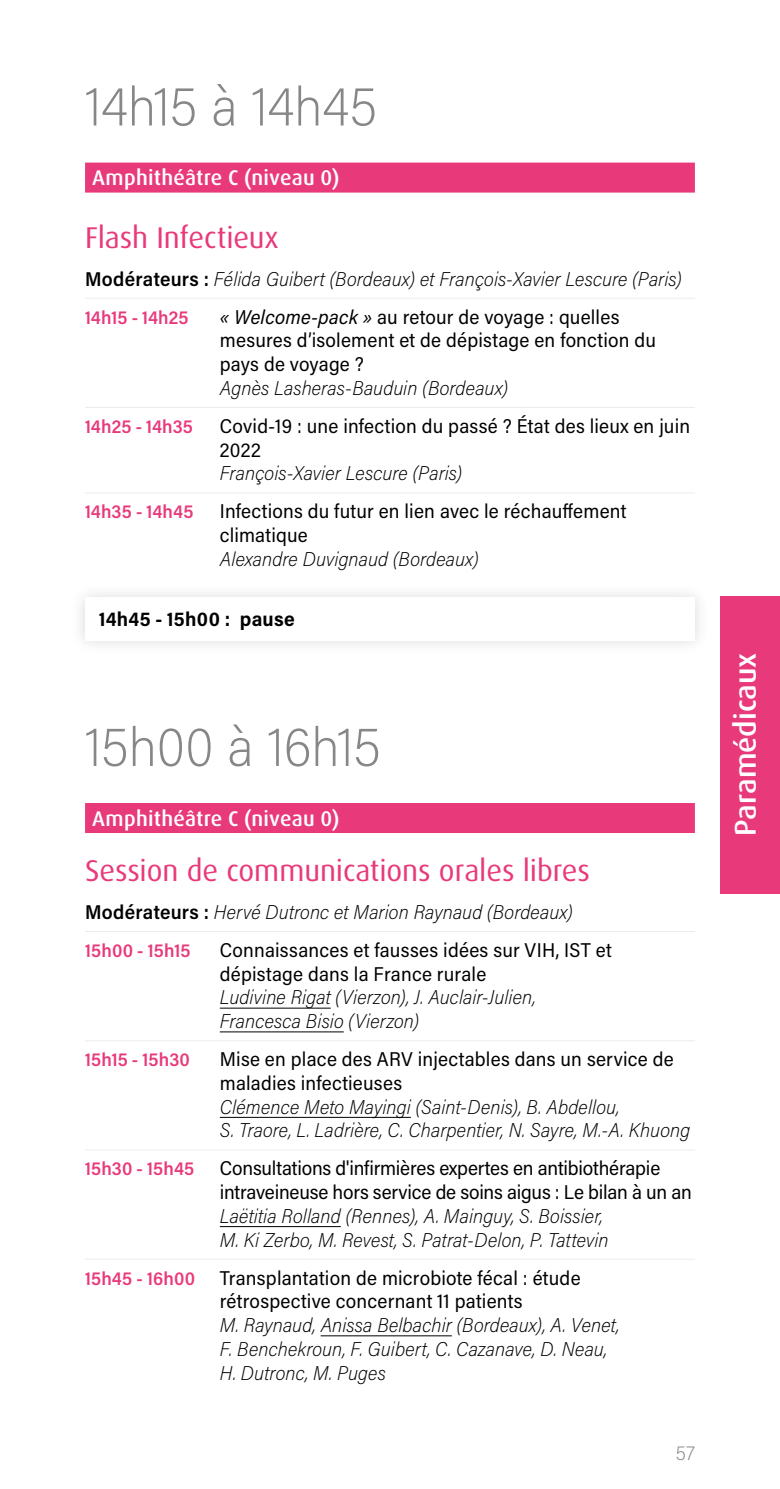
<style>
.page{position:relative;width:780px;height:1489px;background:#fff}
.page>*{position:absolute;margin:0;border:0;box-sizing:border-box;transform-origin:0 0}
.t1{font:200 55px "Acumin Pro Semi Cond";letter-spacing:-.01em;color:#868786}
.t2{font:30px "Dax Pro";letter-spacing:-.005em;color:#e8397b}
.t3{font:500 30px "Dax Pro";color:#fff}
.t4{font:500 21.25px "Dax Pro";letter-spacing:.015em;color:#fff}
.t5{font:italic 200 20px/23.8px "Acumin Pro Semi Cond";letter-spacing:.005em;color:#000}
.t6{font:20px/23.8px "Acumin Pro Semi Cond";letter-spacing:.01em;color:#000}
.t7{font:20px/23.8px "Acumin Pro Semi Cond";letter-spacing:-.01em;color:#000}
.t8{font:700 20px "Acumin Pro Semi Cond";letter-spacing:.015em;color:#000}
.t9{font:200 20px "Acumin Pro Semi Cond";color:#868786}
.t10{font:600 18.75px "Acumin Pro Semi Cond";letter-spacing:.01em;color:#e8397b}
.s1{font-weight:600;font-style:normal}
.s2{font-style:italic}
.s3{font-weight:600;font-size:18.75px;color:#e8397b}
</style>
<div class="page">
<div style="left:719px;top:595px;width:61px;height:298px;background:#e8397b"></div>
<div style="left:85px;top:162px;width:609px;height:30px;background:#e8397b"></div>
<hr style="left:85px;top:298px;width:609px;height:1px;background:#ececec">
<hr style="left:85px;top:407px;width:609px;height:1px;background:#ececec">
<hr style="left:85px;top:492px;width:609px;height:1px;background:#ececec">
<div style="left:85px;top:803px;width:609px;height:30px;background:#e8397b"></div>
<hr style="left:85px;top:931px;width:609px;height:1px;background:#ececec">
<hr style="left:220px;top:1007px;width:111px;height:1px;background:#000">
<hr style="left:220px;top:1031px;width:124px;height:1px;background:#000">
<hr style="left:85px;top:1040px;width:609px;height:1px;background:#ececec">
<hr style="left:220px;top:1116px;width:191px;height:1px;background:#000">
<hr style="left:85px;top:1149px;width:609px;height:1px;background:#ececec">
<hr style="left:220px;top:1225px;width:121px;height:1px;background:#000">
<hr style="left:85px;top:1258px;width:609px;height:1px;background:#ececec">
<hr style="left:320px;top:1335px;width:132px;height:1px;background:#000">
<div style="left:70px;top:582px;width:640px;height:73px;background:#fafafa"></div>
<div style="left:85px;top:597px;width:609px;height:43px;background:#fff"></div>
<h1 class="t1" style="left:85px;top:69px;width:294px">14h15 à 14h45</h1>
<p class="t4" style="left:92px;top:164px;width:249px">Amphithéâtre C (niveau 0)</p>
<h2 class="t2" style="left:85px;top:218px;width:195px">Flash Infectieux</h2>
<p class="t5" style="left:85px;top:266px;width:598px"><span class="s1">Modérateurs :</span> Félida Guibert (Bordeaux) et François-Xavier Lescure (Paris)</p>
<p class="t10" style="left:85px;top:304px;width:105px">14h15 - 14h25</p>
<p class="t6" style="left:220px;top:304px;width:437px"><span class="s2">« Welcome-pack »</span> au retour de voyage : quelles mesures d’isolement et de dépistage en fonction du pays de voyage ?</p>
<p class="t5" style="left:220px;top:375px;width:290px">Agnès Lasheras-Bauduin (Bordeaux)</p>
<p class="t10" style="left:85px;top:413px;width:109px">14h25 - 14h35</p>
<p class="t6" style="left:220px;top:413px;width:472px">Covid-19 : une infection du passé ? État des lieux en juin<br>2022</p>
<p class="t5" style="left:220px;top:460px;width:244px">François-Xavier Lescure (Paris)</p>
<p class="t10" style="left:85px;top:498px;width:110px">14h35 - 14h45</p>
<p class="t6" style="left:220px;top:498px;width:408px">Infections du futur en lien avec le réchauffement climatique</p>
<p class="t5" style="left:220px;top:546px;width:260px">Alexandre Duvignaud (Bordeaux)</p>
<p class="t8" style="left:99px;top:605px;width:197px">14h45 - 15h00 : pause</p>
<h1 class="t1" style="left:85px;top:709px;width:297px">15h00 à 16h15</h1>
<p class="t4" style="left:92px;top:804px;width:249px">Amphithéâtre C (niveau 0)</p>
<h2 class="t2" style="left:85px;top:851px;width:506px">Session de communications orales libres</h2>
<p class="t5" style="left:85px;top:899px;width:489px"><span class="s1">Modérateurs :</span> Hervé Dutronc et Marion Raynaud (Bordeaux)</p>
<p class="t10" style="left:85px;top:937px;width:107px">15h00 - 15h15</p>
<p class="t6" style="left:220px;top:937px;width:393px">Connaissances et fausses idées sur VIH, IST et dépistage dans la France rurale</p>
<p class="t5" style="left:220px;top:984px;width:317px">Ludivine Rigat (Vierzon), J. Auclair-Julien,<br>Francesca Bisio (Vierzon)</p>
<p class="t10" style="left:85px;top:1046px;width:106px">15h15 - 15h30</p>
<p class="t6" style="left:220px;top:1046px;width:455px">Mise en place des ARV injectables dans un service de maladies infectieuses</p>
<p class="t5" style="left:220px;top:1093px;width:472px">Clémence Meto Mayingi (Saint-Denis), B. Abdellou,<br>S. Traore, L. Ladrière, C. Charpentier, N. Sayre, M.-A. Khuong</p>
<p class="t10" style="left:85px;top:1155px;width:111px">15h30 - 15h45</p>
<p class="t7" style="left:220px;top:1155px;width:473px">Consultations d'infirmières expertes en antibiothérapie intraveineuse hors service de soins aigus : Le bilan à un an</p>
<p class="t5" style="left:220px;top:1202px;width:390px">Laëtitia Rolland (Rennes), A. Mainguy, S. Boissier,<br>M. Ki Zerbo, M. Revest, S. Patrat-Delon, P. Tattevin</p>
<p class="t6" style="left:220px;top:1264px;width:362px;text-indent:-135px"><span class="s3">15h45 - 16h00</span> Transplantation de microbiote fécal : étude rétrospective concernant 11 patients</p>
<p class="t5" style="left:220px;top:1312px;width:401px">M. Raynaud, Anissa Belbachir (Bordeaux), A. Venet,<br>F. Benchekroun, F. Guibert, C. Cazanave, D. Neau,<br>H. Dutronc, M. Puges</p>
<p class="t9" style="left:675px;top:1438px;width:21px">57</p>
<h2 class="t3" style="left:725px;top:836px;width:185px;rotate:-90deg">Paramédicaux</h2>
</div>
